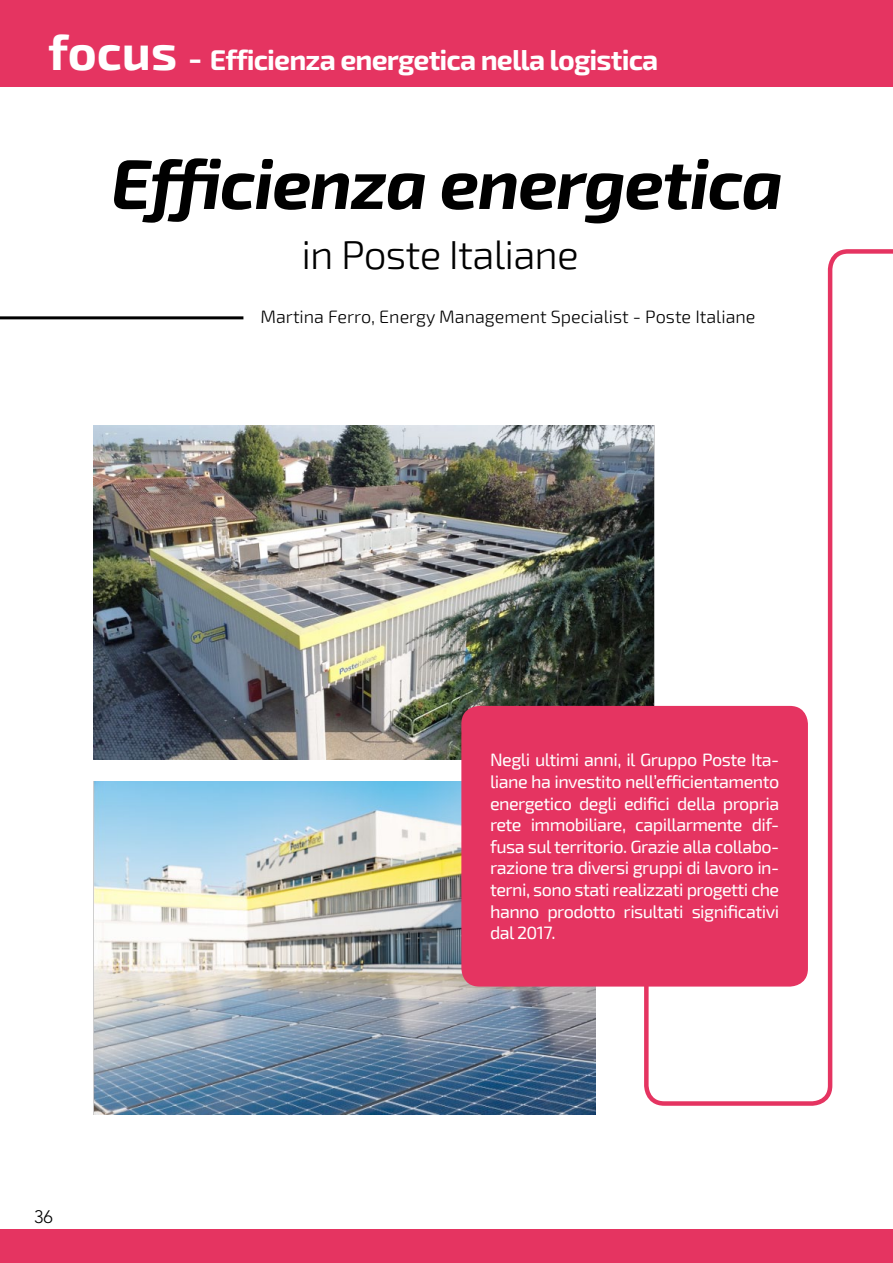
<style>
.page{position:relative;width:893px;height:1263px;background:#fff}
.page>*{position:absolute;margin:0;border:0;box-sizing:border-box;transform-origin:0 0}
.t1{font:italic 700 70.35px "Exo 2";letter-spacing:-.02em;color:#000}
.t2{font:300 40.5px "Exo 2";letter-spacing:-.02em;color:#000}
.t3{font:700 28.5px "Exo 2";letter-spacing:-.03em;color:#fff}
.t4{font:18px/21.6px "Exo 2";letter-spacing:-.03em;color:#fff;text-align:justify}
.t5{font:300 18px "Exo 2";color:#000}
.t6{font:300 18px "Avenir LT Std";color:#000}
.s1{font-size:49.5px}
.s2{font-size:34.5px}
</style>
<div class="page">
<div style="left:0;top:0;width:893px;height:86px;background:#e53461"></div>
<div style="left:0;top:1229px;width:893px;height:34px;background:#e53461"></div>
<img style="left:94px;top:426px;width:548px;height:334px">
<img style="left:94px;top:781px;width:501px;height:334px">
<div style="left:461px;top:706px;width:347px;height:280px;background:#e53461;border-radius:18px"></div>
<hr style="left:0;top:316px;width:243px;height:3px;background:#000">
<svg style="left:642px;top:249px;width:251px;height:857px"></svg>
<h3 class="t3" style="left:48px;top:43px;width:612px"><span class="s1">focus</span> <span class="s2">-</span> Efficienza energetica nella logistica</h3>
<h1 class="t1" style="left:111px;top:139px;width:674px">Efficienza energetica</h1>
<h2 class="t2" style="left:301px;top:228px;width:279px">in Poste Italiane</h2>
<p class="t5" style="left:260px;top:305px;width:497px">Martina Ferro, Energy Management Specialist - Poste Italiane</p>
<p class="t6" style="left:34px;top:1206px;width:20px">36</p>
<p class="t4" style="left:490px;top:748px;width:291px">Negli ultimi anni, il Gruppo Poste Ita&shy;liane ha investito nell’efficientamento energetico degli edifici della propria rete immobiliare, capillarmente dif&shy;fusa sul territorio. Grazie alla collabo&shy;razione tra diversi gruppi di lavoro in&shy;terni, sono stati realizzati progetti che hanno prodotto risultati significativi dal 2017.</p>
</div>
